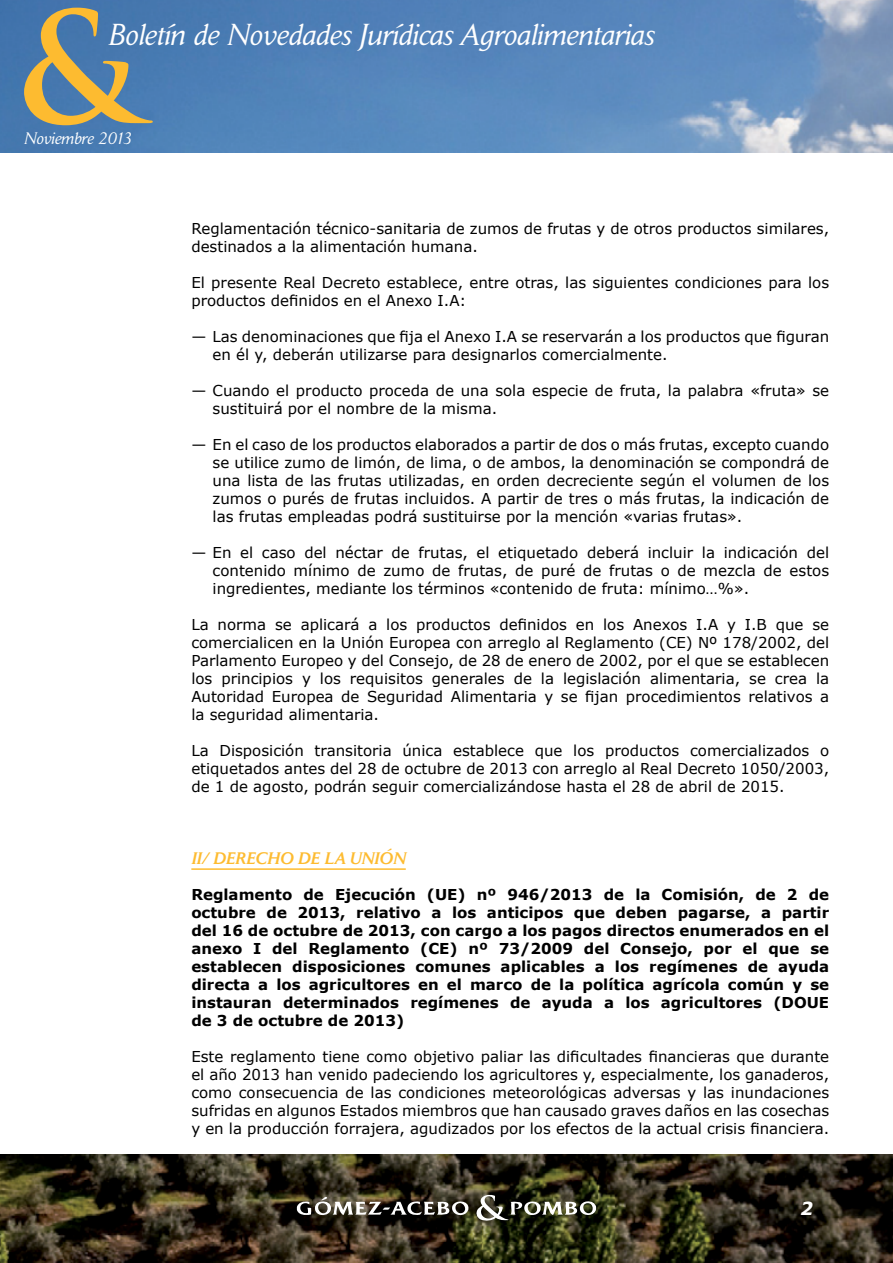
<style>
.page{position:relative;width:893px;height:1263px;background:#fff}
.page>*{position:absolute;margin:0;border:0;box-sizing:border-box;transform-origin:0 0}
.t1{font:700 150px "Trajan Pro";color:#fdbb30}
.t2{font:italic 30px "Daily News BQ";color:#fff}
.t3{font:italic 700 18px "Verdana";color:#fff}
.t4{font:italic 500 16.5px "Daily News BQ";color:#fdbb30}
.t5{font:italic 16.5px "Daily News BQ";color:#fff}
.t6{font:15px/18px "Verdana";color:#000;text-align:justify}
.t7{font:700 15px/18px "Verdana";color:#000;text-align:justify}
</style>
<div class="page">
<img style="left:0;top:1154px;width:893px;height:109px">
<img style="left:0;top:0;width:893px;height:152px">
<img style="left:297px;top:1195px;width:299px;height:26px">
<hr style="left:191px;top:868px;width:215px;height:2px;background:#fdbb30">
<h1 class="t1" style="left:15px;top:-25px;width:126px">&amp;</h1>
<h2 class="t2" style="left:108px;top:17px;width:547px">Boletín de Novedades Jurídicas Agroalimentarias</h2>
<p class="t5" style="left:24px;top:129px;width:109px">Noviembre 2013</p>
<p class="t6" style="left:191px;top:219px;width:639px">Reglamentación técnico-sanitaria de zumos de frutas y de otros productos similares, destinados a la alimentación humana.</p>
<p class="t6" style="left:191px;top:273px;width:639px">El presente Real Decreto establece, entre otras, las siguientes condiciones para los productos definidos en el Anexo I.A:</p>
<p class="t6" style="left:213px;top:327px;width:618px;text-indent:-21px">— Las denominaciones que fija el Anexo I.A se reservarán a los productos que figuran en él y, deberán utilizarse para designarlos comercialmente.</p>
<p class="t6" style="left:213px;top:381px;width:618px;text-indent:-21px">— Cuando el producto proceda de una sola especie de fruta, la palabra «fruta» se sustituirá por el nombre de la misma.</p>
<p class="t6" style="left:213px;top:435px;width:618px;text-indent:-21px">— En el caso de los productos elaborados a partir de dos o más frutas, excepto cuando se utilice zumo de limón, de lima, o de ambos, la denominación se compondrá de una lista de las frutas utilizadas, en orden decreciente según el volumen de los zumos o purés de frutas incluidos. A partir de tres o más frutas, la indicación de las frutas empleadas podrá sustituirse por la mención «varias frutas».</p>
<p class="t6" style="left:213px;top:543px;width:618px;text-indent:-21px">— En el caso del néctar de frutas, el etiquetado deberá incluir la indicación del contenido mínimo de zumo de frutas, de puré de frutas o de mezcla de estos ingredientes, mediante los términos «contenido de fruta: mínimo…%».</p>
<p class="t6" style="left:191px;top:615px;width:639px">La norma se aplicará a los productos definidos en los Anexos I.A y I.B que se comercialicen en la Unión Europea con arreglo al Reglamento (CE) Nº 178/2002, del Parlamento Europeo y del Consejo, de 28 de enero de 2002, por el que se establecen los principios y los requisitos generales de la legislación alimentaria, se crea la Autoridad Europea de Seguridad Alimentaria y se fijan procedimientos relativos a la seguridad alimentaria.</p>
<p class="t6" style="left:191px;top:741px;width:639px">La Disposición transitoria única establece que los productos comercializados o etiquetados antes del 28 de octubre de 2013 con arreglo al Real Decreto 1050/2003, de 1 de agosto, podrán seguir comercializándose hasta el 28 de abril de 2015.</p>
<p class="t4" style="left:191px;top:848px;width:216px">II/ DERECHO DE LA UNIÓN</p>
<p class="t7" style="left:191px;top:885px;width:639px">Reglamento de Ejecución (UE) nº 946/2013 de la Comisión, de 2 de octubre de 2013, relativo a los anticipos que deben pagarse, a partir del 16 de octubre de 2013, con cargo a los pagos directos enumerados en el anexo I del Reglamento (CE) nº 73/2009 del Consejo, por el que se establecen disposiciones comunes aplicables a los regímenes de ayuda directa a los agricultores en el marco de la política agrícola común y se instauran determinados regímenes de ayuda a los agricultores (DOUE de 3 de octubre de 2013)</p>
<p class="t6" style="left:191px;top:1047px;width:639px">Este reglamento tiene como objetivo paliar las dificultades financieras que durante el año 2013 han venido padeciendo los agricultores y, especialmente, los ganaderos, como consecuencia de las condiciones meteorológicas adversas y las inundaciones sufridas en algunos Estados miembros que han causado graves daños en las cosechas y en la producción forrajera, agudizados por los efectos de la actual crisis financiera.</p>
<p class="t3" style="left:800px;top:1195px;width:14px">2</p>
</div>
